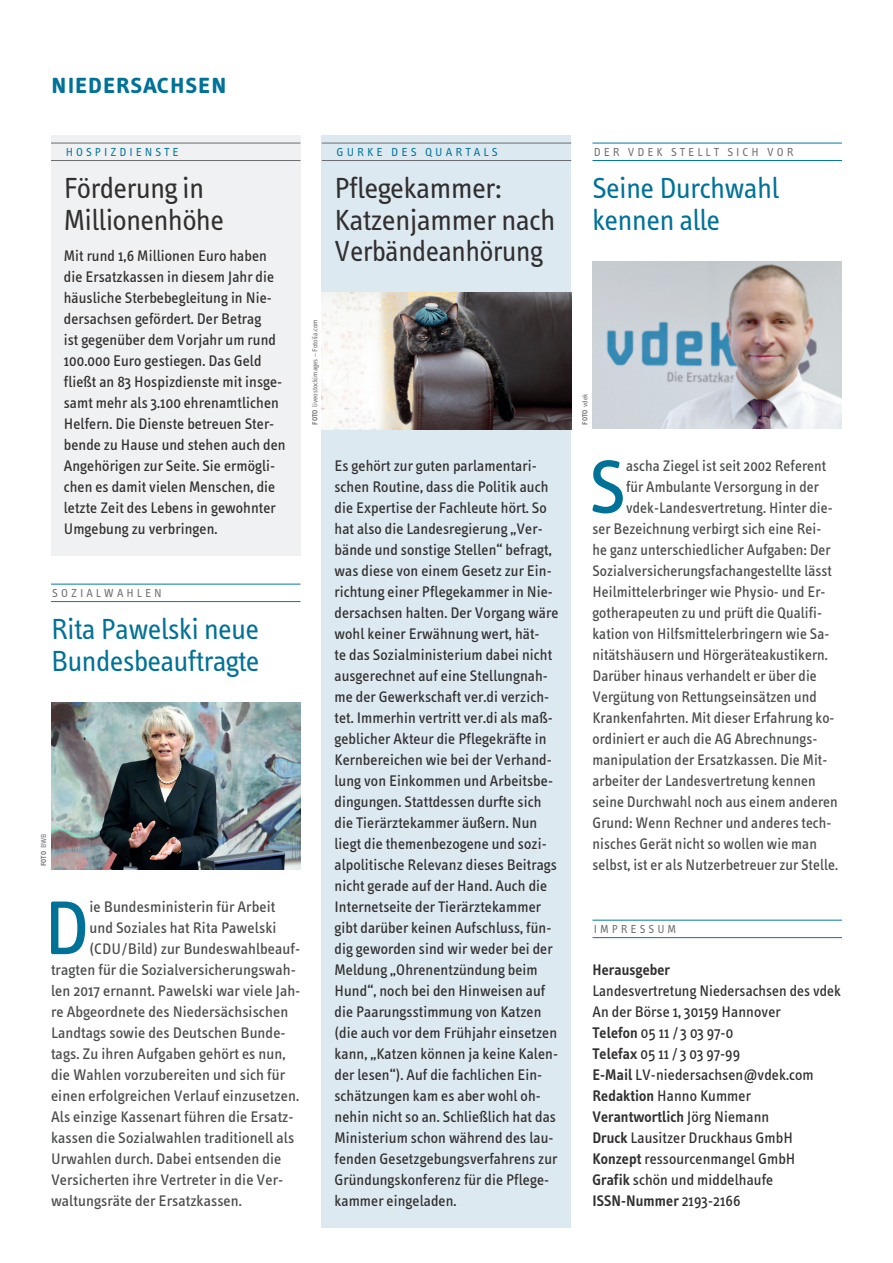
<style>
.page{position:relative;width:893px;height:1263px;background:#fff}
.page>*{position:absolute;margin:0;border:0;box-sizing:border-box;transform-origin:0 0}
.t1{font:78.15px "Info Text";color:#007297}
.t2{font:30px/31.5px "Info Text";letter-spacing:-.015em;color:#312f30}
.t3{font:30px/31.5px "Info Text";letter-spacing:-.015em;color:#007297}
.t4{font:30px "Info Text Semi Bold Caps";color:#007297}
.t5{font:15.75px/21px "Info Text";letter-spacing:.005em;color:#312f30}
.t6{font:15.75px "Info Text";letter-spacing:.005em;color:#4b4c4d}
.t7{font:600 15.75px "Info Text";letter-spacing:.005em;color:#312f30}
.t8{font:12px "Info Text";letter-spacing:.25em;color:#6c6d70}
.t9{font:12px "Info Text";letter-spacing:.25em;color:#007297}
.t10{font:7.5px "Info Text";color:#6c6d70}
.t11{font:600 7.5px "Info Text";color:#6c6d70}
.s1{font-weight:600}
.s2{font-weight:400}
</style>
<div class="page">
<div style="left:322px;top:135px;width:249px;height:1092px;background:#dde9f1"></div>
<hr style="left:592px;top:143px;width:250px;height:1px;background:#007a9f">
<hr style="left:592px;top:160px;width:250px;height:1px;background:#007a9f">
<hr style="left:51px;top:584px;width:249px;height:1px;background:#007a9f">
<hr style="left:51px;top:601px;width:249px;height:1px;background:#007a9f">
<hr style="left:322px;top:143px;width:249px;height:1px;background:#6c6d70">
<hr style="left:322px;top:160px;width:249px;height:1px;background:#6c6d70">
<img style="left:322px;top:292px;width:249px;height:137px">
<img style="left:592px;top:261px;width:250px;height:168px">
<img style="left:51px;top:702px;width:249px;height:168px">
<div style="left:51px;top:135px;width:249px;height:420px;background:#f0f1f2"></div>
<hr style="left:51px;top:143px;width:249px;height:1px;background:#6c6d70">
<hr style="left:51px;top:160px;width:249px;height:1px;background:#6c6d70">
<hr style="left:592px;top:920px;width:250px;height:1px;background:#007a9f">
<hr style="left:592px;top:937px;width:250px;height:1px;background:#007a9f">
<h2 class="t4" style="left:51px;top:66px;width:178px">niedersachsen</h2>
<p class="t9" style="left:66px;top:145px;width:114px">HOSPIZDIENSTE</p>
<h2 class="t2" style="left:64px;top:173px;width:162px">Förderung in<br>Millionenhöhe</h2>
<p class="t5" style="left:64px;top:245px;width:223px">Mit rund 1,6 Millionen Euro haben die Ersatzkassen in diesem Jahr die häusliche Sterbebegleitung in Nie&shy;dersachsen gefördert. Der Betrag<br>ist gegenüber dem Vorjahr um rund 100.000 Euro gestiegen. Das Geld fließt an 83 Hospizdienste mit insge&shy;samt mehr als 3.100 ehrenamtlichen Helfern. Die Dienste betreuen Ster&shy;bende zu Hause und stehen auch den Angehörigen zur Seite. Sie ermögli&shy;chen es damit vielen Menschen, die letzte Zeit des Lebens in gewohnter Umgebung zu verbringen.</p>
<p class="t8" style="left:52px;top:586px;width:111px">SOZIALWAHLEN</p>
<h2 class="t3" style="left:51px;top:614px;width:211px">Rita Pawelski neue<br>Bundesbeauftragte</h2>
<p class="t10" style="left:311px;top:425px;width:107px;rotate:-90deg"><span class="s1">FOTO</span> liveostockimages – Fotolia.com</p>
<p class="t11" style="left:39px;top:866px;width:34px;rotate:-90deg">FOTO <span class="s2">BWB</span></p>
<h1 class="t1" style="left:44px;top:884px;width:47px">D</h1>
<p class="t6" style="left:90px;top:898px;width:187px">ie Bundesministerin für Arbeit</p>
<p class="t6" style="left:90px;top:919px;width:188px">und Soziales hat Rita Pawelski</p>
<p class="t6" style="left:90px;top:940px;width:212px">(CDU/Bild) zur Bundeswahlbeauf-</p>
<p class="t6" style="left:51px;top:961px;width:247px">tragten für die Sozialversicherungswah-</p>
<p class="t6" style="left:51px;top:982px;width:251px">len 2017 ernannt. Pawelski war viele Jah-</p>
<p class="t6" style="left:51px;top:1003px;width:239px">re Abgeordnete des Niedersächsischen</p>
<p class="t6" style="left:51px;top:1024px;width:236px">Landtags sowie des Deutschen Bunde-</p>
<p class="t6" style="left:51px;top:1045px;width:236px">tags. Zu ihren Aufgaben gehört es nun,</p>
<p class="t6" style="left:51px;top:1066px;width:236px">die Wahlen vorzubereiten und sich für</p>
<p class="t6" style="left:51px;top:1087px;width:250px">einen erfolgreichen Verlauf einzusetzen.</p>
<p class="t6" style="left:51px;top:1108px;width:244px">Als einzige Kassenart führen die Ersatz-</p>
<p class="t6" style="left:51px;top:1129px;width:245px">kassen die Sozialwahlen traditionell als</p>
<p class="t6" style="left:51px;top:1150px;width:232px">Urwahlen durch. Dabei entsenden die</p>
<p class="t6" style="left:51px;top:1171px;width:234px">Versicherten ihre Vertreter in die Ver-</p>
<p class="t6" style="left:51px;top:1192px;width:192px">waltungsräte der Ersatzkassen.</p>
<p class="t9" style="left:337px;top:145px;width:163px">GURKE DES QUARTALS</p>
<h2 class="t2" style="left:334px;top:173px;width:223px">Pflegekammer:<br>Katzenjammer nach<br>Verbändeanhörung</h2>
<p class="t8" style="left:594px;top:145px;width:201px">DER VDEK STELLT SICH VOR</p>
<h2 class="t3" style="left:592px;top:173px;width:189px">Seine Durchwahl kennen alle</h2>
<p class="t11" style="left:581px;top:425px;width:33px;rotate:-90deg">FOTO <span class="s2">vdek</span></p>
<p class="t5" style="left:334px;top:455px;width:225px">Es gehört zur guten parlamentari&shy;schen Routine, dass die Politik auch die Expertise der Fachleute hört. So hat also die Landesregierung „Ver&shy;bände und sonstige Stellen“ befragt, was diese von einem Gesetz zur Ein&shy;richtung einer Pflegekammer in Nie&shy;dersachsen halten. Der Vorgang wäre wohl keiner Erwähnung wert, hät-<br>te das Sozialministerium dabei nicht ausgerechnet auf eine Stellungnah&shy;me der Gewerkschaft ver.di verzich&shy;tet. Immerhin vertritt ver.di als maß&shy;geblicher Akteur die Pflegekräfte in Kernbereichen wie bei der Verhand&shy;lung von Einkommen und Arbeitsbe&shy;dingungen. Stattdessen durfte sich die Tierärztekammer äußern. Nun liegt die themenbezogene und sozi&shy;alpolitische Relevanz dieses Beitrags nicht gerade auf der Hand. Auch die Internetseite der Tierärztekammer gibt darüber keinen Aufschluss, fün&shy;dig geworden sind wir weder bei der Meldung „Ohrenentzündung beim Hund“, noch bei den Hinweisen auf die Paarungsstimmung von Katzen (die auch vor dem Frühjahr einsetzen kann, „Katzen können ja keine Kalen&shy;der lesen“). Auf die fachlichen Ein&shy;schätzungen kam es aber wohl oh&shy;nehin nicht so an. Schließlich hat das Ministerium schon während des lau&shy;fenden Gesetzgebungsverfahrens zur Gründungskonferenz für die Pflege&shy;kammer eingeladen.</p>
<h1 class="t1" style="left:589px;top:443px;width:38px">S</h1>
<p class="t6" style="left:626px;top:457px;width:202px">ascha Ziegel ist seit 2002 Referent</p>
<p class="t6" style="left:626px;top:478px;width:194px">für Ambulante Versorgung in der</p>
<p class="t6" style="left:626px;top:499px;width:208px">vdek-Landesvertretung. Hinter die-</p>
<p class="t6" style="left:592px;top:520px;width:230px">ser Bezeichnung verbirgt sich eine Rei-</p>
<p class="t6" style="left:592px;top:541px;width:240px">he ganz unterschiedlicher Aufgaben: Der</p>
<p class="t6" style="left:592px;top:562px;width:241px">Sozialversicherungsfachangestellte lässt</p>
<p class="t6" style="left:592px;top:583px;width:234px">Heilmittelerbringer wie Physio- und Er-</p>
<p class="t6" style="left:592px;top:604px;width:231px">gotherapeuten zu und prüft die Qualifi-</p>
<p class="t6" style="left:592px;top:625px;width:238px">kation von Hilfsmittelerbringern wie Sa-</p>
<p class="t6" style="left:592px;top:646px;width:237px">nitätshäusern und Hörgeräteakustikern.</p>
<p class="t6" style="left:592px;top:667px;width:226px">Darüber hinaus verhandelt er über die</p>
<p class="t6" style="left:592px;top:688px;width:226px">Vergütung von Rettungseinsätzen und</p>
<p class="t6" style="left:592px;top:709px;width:244px">Krankenfahrten. Mit dieser Erfahrung ko-</p>
<p class="t6" style="left:592px;top:730px;width:226px">ordiniert er auch die AG Abrechnungs-</p>
<p class="t6" style="left:592px;top:751px;width:236px">manipulation der Ersatzkassen. Die Mit-</p>
<p class="t6" style="left:592px;top:772px;width:225px">arbeiter der Landesvertretung kennen</p>
<p class="t6" style="left:592px;top:793px;width:247px">seine Durchwahl noch aus einem anderen</p>
<p class="t6" style="left:592px;top:814px;width:240px">Grund: Wenn Rechner und anderes tech-</p>
<p class="t6" style="left:592px;top:835px;width:226px">nisches Gerät nicht so wollen wie man</p>
<p class="t6" style="left:592px;top:856px;width:247px">selbst, ist er als Nutzerbetreuer zur Stelle.</p>
<p class="t8" style="left:594px;top:922px;width:84px">IMPRESSUM</p>
<p class="t7" style="left:592px;top:961px;width:79px">Herausgeber</p>
<p class="t5" style="left:592px;top:980px;width:250px">Landesvertretung Niedersachsen des vdek<br>An der Börse 1, 30159 Hannover<br><span class="s1">Telefon</span> 05 11 / 3 03 97-0<br><span class="s1">Telefax</span> 05 11 / 3 03 97-99<br><span class="s1">E-Mail</span> LV-niedersachsen@vdek.com<br><span class="s1">Redaktion</span> Hanno Kummer<br><span class="s1">Verantwortlich</span> Jörg Niemann<br><span class="s1">Druck</span> Lausitzer Druckhaus GmbH<br><span class="s1">Konzept</span> ressourcenmangel GmbH<br><span class="s1">Grafik</span> schön und middelhaufe<br><span class="s1">ISSN-Nummer</span> 2193-2166</p>
</div>
